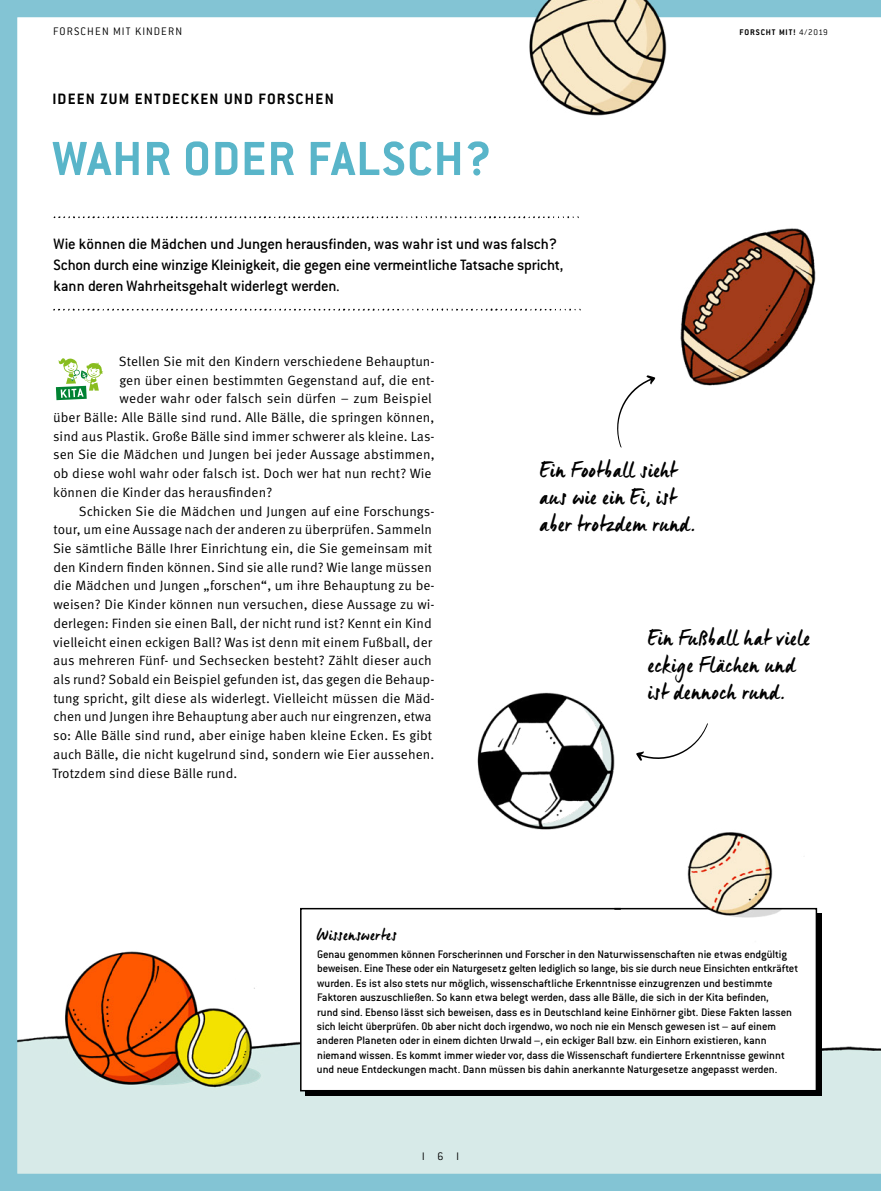
<style>
.page{position:relative;width:881px;height:1191px;background:#fff}
.page>*{position:absolute;margin:0;border:0;box-sizing:border-box;transform-origin:0 0}
.t1{font:700 52.5px "Conduit ITC";letter-spacing:.025em;color:#59b5c9}
.t2{font:22.5px/26.8px "Manus";letter-spacing:.04em;color:#000}
.t3{font:500 16.5px/21px "Conduit ITC";letter-spacing:-.01em;color:#000}
.t4{font:700 16.5px "Conduit ITC";letter-spacing:.075em;color:#000}
.t5{font:16.5px "Manus";letter-spacing:.04em;color:#000}
.t6{font:13.5px "Meta Pro";letter-spacing:.005em;color:#000}
.t7{font:500 12px/14.4px "Conduit ITC";letter-spacing:-.005em;color:#000}
.t8{font:300 12px "Conduit ITC";letter-spacing:.1em;color:#000}
.t9{font:700 9px "Conduit ITC";letter-spacing:.1em;color:#000}
.s1{font-weight:300}
</style>
<div class="page">
<svg style="left:0;top:1159px;width:880px;height:32px;background:#a8d5dd"></svg>
<img style="left:0;top:0;width:880px;height:1159px">
<p class="t8" style="left:53px;top:24px;width:130px">FORSCHEN MIT KINDERN</p>
<p class="t4" style="left:52px;top:89px;width:283px">IDEEN ZUM ENTDECKEN UND FORSCHEN</p>
<h1 class="t1" style="left:52px;top:128px;width:440px">WAHR ODER FALSCH?</h1>
<p class="t3" style="left:54px;top:233px;width:511px">Wie können die Mädchen und Jungen herausfinden, was wahr ist und was falsch?<br>Schon durch eine winzige Kleinigkeit, die gegen eine vermeintliche Tatsache spricht, kann deren Wahrheitsgehalt widerlegt werden.</p>
<p class="t9" style="left:739px;top:27px;width:90px">FORSCHT MIT! <span class="s1">4/2019</span></p>
<p class="t6" style="left:119px;top:352px;width:317px">Stellen Sie mit den Kindern verschiedene Behauptun-</p>
<p class="t6" style="left:119px;top:371px;width:316px">gen über einen bestimmten Gegenstand auf, die ent-</p>
<p class="t6" style="left:119px;top:390px;width:314px">weder wahr oder falsch sein dürfen – zum Beispiel</p>
<p class="t6" style="left:53px;top:409px;width:382px">über Bälle: Alle Bälle sind rund. Alle Bälle, die springen können,</p>
<p class="t6" style="left:53px;top:427px;width:383px">sind aus Plastik. Große Bälle sind immer schwerer als kleine. Las-</p>
<p class="t6" style="left:53px;top:446px;width:383px">sen Sie die Mädchen und Jungen bei jeder Aussage abstimmen,</p>
<p class="t6" style="left:53px;top:465px;width:379px">ob diese wohl wahr oder falsch ist. Doch wer hat nun recht? Wie</p>
<p class="t6" style="left:53px;top:483px;width:220px">können die Kinder das herausfinden?</p>
<p class="t6" style="left:79px;top:502px;width:357px">Schicken Sie die Mädchen und Jungen auf eine Forschungs-</p>
<p class="t6" style="left:53px;top:521px;width:380px">tour, um eine Aussage nach der anderen zu überprüfen. Sammeln</p>
<p class="t6" style="left:53px;top:540px;width:380px">Sie sämtliche Bälle Ihrer Einrichtung ein, die Sie gemeinsam mit</p>
<p class="t6" style="left:53px;top:558px;width:380px">den Kindern finden können. Sind sie alle rund? Wie lange müssen</p>
<p class="t6" style="left:53px;top:577px;width:382px">die Mädchen und Jungen „forschen“, um ihre Behauptung zu be-</p>
<p class="t6" style="left:53px;top:596px;width:382px">weisen? Die Kinder können nun versuchen, diese Aussage zu wi-</p>
<p class="t6" style="left:53px;top:614px;width:380px">derlegen: Finden sie einen Ball, der nicht rund ist? Kennt ein Kind</p>
<p class="t6" style="left:53px;top:633px;width:380px">vielleicht einen eckigen Ball? Was ist denn mit einem Fußball, der</p>
<p class="t6" style="left:53px;top:652px;width:380px">aus mehreren Fünf- und Sechsecken besteht? Zählt dieser auch</p>
<p class="t6" style="left:53px;top:670px;width:382px">als rund? Sobald ein Beispiel gefunden ist, das gegen die Behaup-</p>
<p class="t6" style="left:53px;top:689px;width:382px">tung spricht, gilt diese als widerlegt. Vielleicht müssen die Mäd-</p>
<p class="t6" style="left:53px;top:708px;width:379px">chen und Jungen ihre Behauptung aber auch nur eingrenzen, etwa</p>
<p class="t6" style="left:53px;top:727px;width:380px">so: Alle Bälle sind rund, aber einige haben kleine Ecken. Es gibt</p>
<p class="t6" style="left:53px;top:745px;width:382px">auch Bälle, die nicht kugelrund sind, sondern wie Eier aussehen.</p>
<p class="t6" style="left:52px;top:764px;width:187px">Trotzdem sind diese Bälle rund.</p>
<h2 class="t2" style="left:539px;top:456px;width:156px">Ein Football sieht aus wie ein Ei, ist aber trotzdem rund.</h2>
<h2 class="t2" style="left:647px;top:624px;width:163px">Ein Fußball hat viele eckige Flächen und ist dennoch rund.</h2>
<p class="t5" style="left:316px;top:924px;width:81px">Wissenswertes</p>
<p class="t7" style="left:316px;top:947px;width:483px">Genau genommen können Forscherinnen und Forscher in den Naturwissenschaften nie etwas endgültig beweisen. Eine These oder ein Naturgesetz gelten lediglich so lange, bis sie durch neue Einsichten entkräftet wurden. Es ist also stets nur möglich, wissenschaftliche Erkenntnisse einzugrenzen und bestimmte Faktoren auszuschließen. So kann etwa belegt werden, dass alle Bälle, die sich in der Kita befinden,<br>rund sind. Ebenso lässt sich beweisen, dass es in Deutschland keine Einhörner gibt. Diese Fakten lassen sich leicht überprüfen. Ob aber nicht doch irgendwo, wo noch nie ein Mensch gewesen ist – auf einem anderen Planeten oder in einem dichten Urwald –, ein eckiger Ball bzw. ein Einhorn existieren, kann niemand wissen. Es kommt immer wieder vor, dass die Wissenschaft fundiertere Erkenntnisse gewinnt und neue Entdeckungen macht. Dann müssen bis dahin anerkannte Naturgesetze angepasst werden.</p>
<p class="t8" style="left:422px;top:1149px;width:38px">l 6 l</p>
</div>
